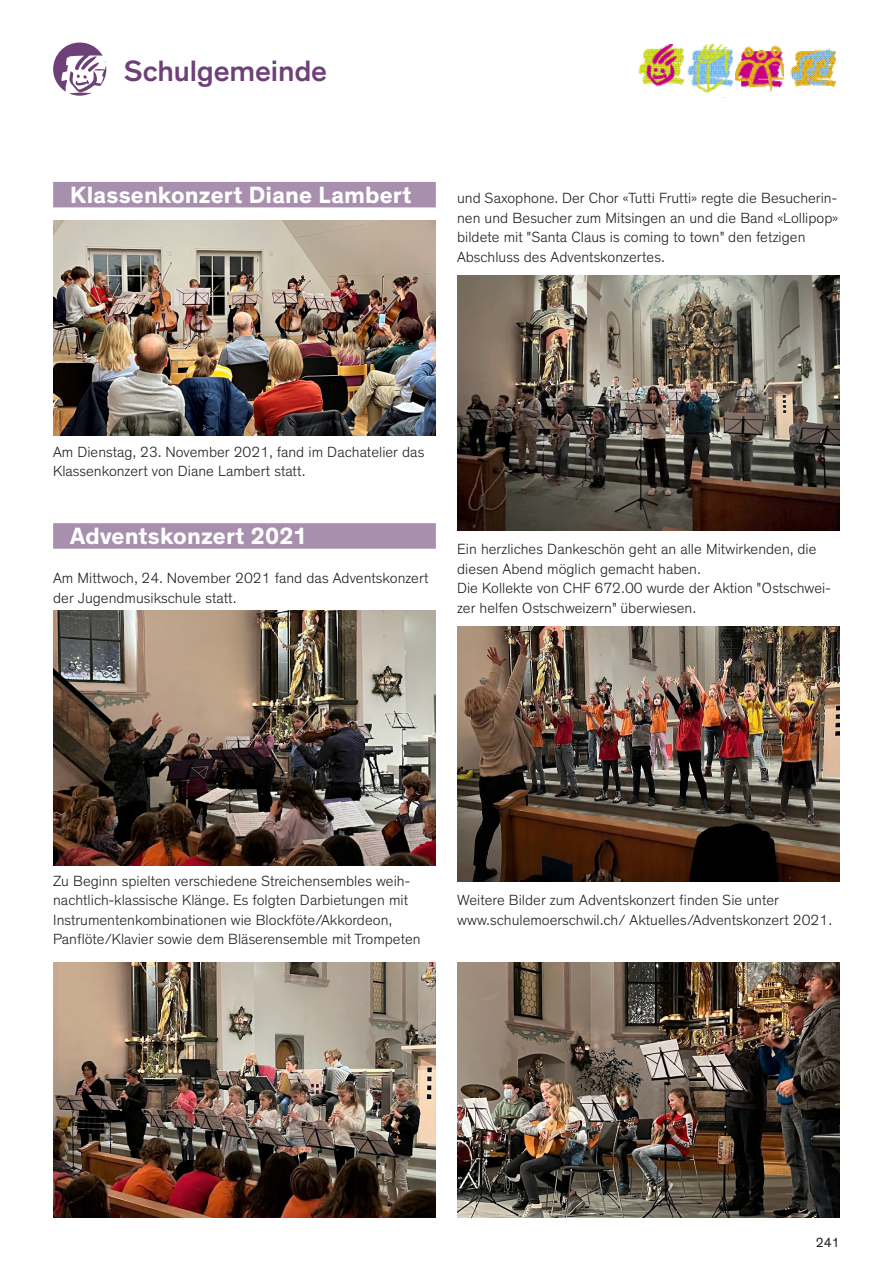
<style>
.page{position:relative;width:893px;height:1263px;background:#fff}
.page>*{position:absolute;margin:0;border:0;box-sizing:border-box;transform-origin:0 0}
.t1{font:500 30px "Theinhardt";letter-spacing:-.005em;color:#6d4178}
.Titel_mit_Balken___v{font:700 24px "Theinhardt";letter-spacing:.005em;color:#fff}
._3___Grundtext{font:300 15px/19.5px "Theinhardt";color:#231f20}
.t2{font:13.5px "Theinhardt";color:#231f20}
</style>
<div class="page">
<img style="left:638px;top:44px;width:46px;height:43px">
<img style="left:790px;top:48px;width:45px;height:38px">
<img style="left:736px;top:45px;width:48px;height:47px">
<img style="left:687px;top:43px;width:46px;height:50px">
<div style="left:53px;top:182px;width:383px;height:25px;background:#a88fad"></div>
<div style="left:53px;top:523px;width:383px;height:26px;background:#a88fad"></div>
<img style="left:53px;top:221px;width:383px;height:215px">
<img style="left:53px;top:611px;width:383px;height:255px">
<img style="left:53px;top:962px;width:383px;height:255px">
<img style="left:457px;top:276px;width:383px;height:254px">
<img style="left:457px;top:626px;width:383px;height:255px">
<img style="left:457px;top:962px;width:383px;height:255px">
<svg style="left:53px;top:43px;width:53px;height:53px"></svg>
<h1 class="t1" style="left:124px;top:53px;width:205px">Schulgemeinde</h1>
<p class="Titel_mit_Balken___v" style="left:70px;top:180px;width:343px">Klassenkonzert Diane Lambert</p>
<p class="_3___Grundtext" style="left:457px;top:189px;width:382px">und Saxophone. Der Chor «Tutti Frutti» regte die Besucherin&shy;nen und Besucher zum Mitsingen an und die Band «Lollipop» bildete mit "Santa Claus is coming to town" den fetzigen Abschluss des Adventskonzertes.</p>
<p class="_3___Grundtext" style="left:53px;top:442px;width:373px">Am Dienstag, 23. November 2021, fand im Dachatelier das<br>Klassenkonzert von Diane Lambert statt.</p>
<p class="Titel_mit_Balken___v" style="left:70px;top:521px;width:239px">Adventskonzert 2021</p>
<p class="_3___Grundtext" style="left:53px;top:569px;width:377px">Am Mittwoch, 24. November 2021 fand das Adventskonzert der Jugendmusikschule statt.</p>
<p class="_3___Grundtext" style="left:457px;top:540px;width:361px">Ein herzliches Dankeschön geht an alle Mitwirkenden, die diesen Abend möglich gemacht haben.</p>
<p class="_3___Grundtext" style="left:457px;top:579px;width:375px">Die Kollekte von CHF 672.00 wurde der Aktion "Ostschwei&shy;zer helfen Ostschweizern" überwiesen.</p>
<p class="_3___Grundtext" style="left:53px;top:871px;width:369px">Zu Beginn spielten verschiedene Streichensembles weih&shy;nachtlich-klassische Klänge. Es folgten Darbietungen mit Instrumentenkombinationen wie Blockföte/Akkordeon, Panflöte/Klavier sowie dem Bläserensemble mit Trompeten</p>
<p class="_3___Grundtext" style="left:457px;top:891px;width:323px">Weitere Bilder zum Adventskonzert finden Sie unter</p>
<p class="_3___Grundtext" style="left:457px;top:910px;width:377px">www.schulemoerschwil.ch/ Aktuelles/Adventskonzert 2021.</p>
<p class="t2" style="left:816px;top:1234px;width:25px">241</p>
</div>
